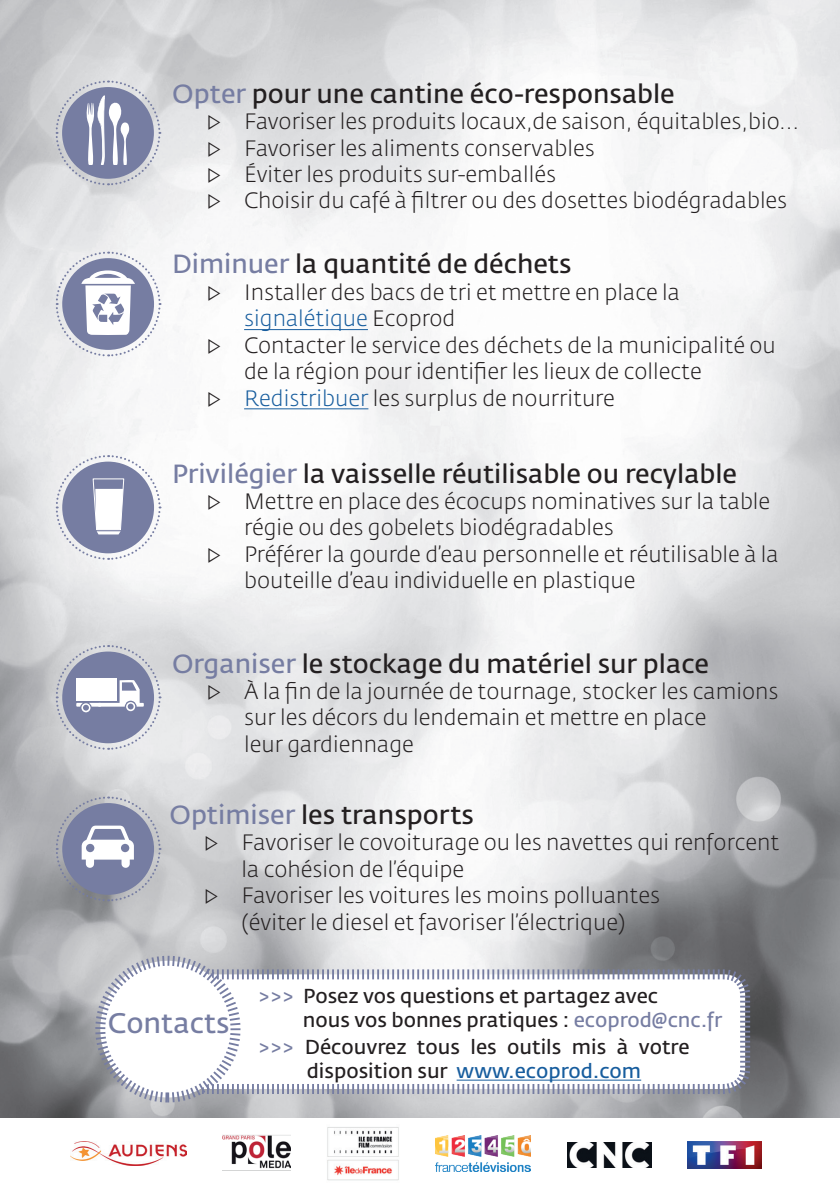
<style>
.page{position:relative;width:840px;height:1191px;background:#fff}
.page>*{position:absolute;margin:0;border:0;box-sizing:border-box;transform-origin:0 0}
.t1{font:28px "Fedra Sans Std";color:#767da2}
.t2{font:26px "Fedra Sans Std";color:#231f20}
.t3{font:300 22px/26.4px "Fedra Sans Std";color:#231f20}
.t4{font:300 22px "Fedra Sans Std";color:#175d9e}
.t5{font:20px/24px "Fedra Sans Std";color:#231f20;text-align:center}
.s1{color:#767da2}
.s2{color:#231f20}
.s3{color:#175d9e}
</style>
<div class="page">
<img style="left:0;top:0;width:839px;height:1118px">
<hr style="left:244px;top:329px;width:124px;height:1px;background:#175d9e">
<hr style="left:244px;top:408px;width:124px;height:1px;background:#175d9e">
<svg style="left:242px;top:967px;width:509px;height:129px"></svg>
<svg style="left:93px;top:954px;width:149px;height:150px"></svg>
<hr style="left:456px;top:1079px;width:184px;height:1px;background:#175d9e">
<svg style="left:54px;top:79px;width:107px;height:107px;background:#aaaec1"></svg>
<svg style="left:55px;top:251px;width:106px;height:106px"></svg>
<svg style="left:55px;top:644px;width:106px;height:107px;background:#afb2c5"></svg>
<svg style="left:55px;top:795px;width:106px;height:107px;background:#9da1b4"></svg>
<svg style="left:55px;top:454px;width:106px;height:107px"></svg>
<img style="left:435px;top:1135px;width:95px;height:36px">
<img style="left:687px;top:1141px;width:73px;height:27px">
<img style="left:71px;top:1141px;width:115px;height:24px">
<img style="left:567px;top:1142px;width:84px;height:25px">
<img style="left:327px;top:1127px;width:72px;height:54px">
<img style="left:223px;top:1135px;width:67px;height:36px">
<p class="t2" style="left:172px;top:77px;width:504px"><span class="s1">Opter</span> pour une cantine éco-responsable</p>
<p class="t3" style="left:206px;top:108px;width:594px">▷ Favoriser les produits locaux,de saison, équitables,bio... ▷ Favoriser les aliments conservables<br>▷ Éviter les produits sur-emballés<br>▷ Choisir du café à filtrer ou des dosettes biodégradables</p>
<p class="t2" style="left:172px;top:248px;width:401px"><span class="s1">Diminuer</span> la quantité de déchets</p>
<p class="t3" style="left:206px;top:279px;width:475px">▷ Installer des bacs de tri et mettre en place la</p>
<p class="t4" style="left:244px;top:305px;width:213px">signalétique <span class="s2">Ecoprod</span></p>
<p class="t3" style="left:206px;top:332px;width:570px">▷ Contacter le service des déchets de la municipalité ou</p>
<p class="t3" style="left:244px;top:358px;width:459px">de la région pour identifier les lieux de collecte</p>
<p class="t3" style="left:206px;top:384px;width:410px">▷ <span class="s3">Redistribuer</span> les surplus de nourriture</p>
<p class="t2" style="left:172px;top:457px;width:566px"><span class="s1">Privilégier</span> la vaisselle réutilisable ou recylable</p>
<p class="t3" style="left:206px;top:488px;width:565px">▷ Mettre en place des écocups nominatives sur la table</p>
<p class="t3" style="left:244px;top:514px;width:371px">régie ou des gobelets biodégradables</p>
<p class="t3" style="left:206px;top:541px;width:574px">▷ Préférer la gourde d’eau personnelle et réutilisable à la</p>
<p class="t3" style="left:244px;top:567px;width:393px">bouteille d’eau individuelle en plastique</p>
<p class="t2" style="left:172px;top:647px;width:538px"><span class="s1">Organiser</span> le stockage du matériel sur place</p>
<p class="t3" style="left:244px;top:678px;width:535px;text-indent:-38px">▷ À la fin de la journée de tournage, stocker les camions sur les décors du lendemain et mettre en place<br>leur gardiennage</p>
<p class="t2" style="left:169px;top:798px;width:306px"><span class="s1">Optimiser</span> les transports</p>
<p class="t3" style="left:203px;top:829px;width:577px">▷ Favoriser le covoiturage ou les navettes qui renforcent</p>
<p class="t3" style="left:241px;top:856px;width:224px">la cohésion de l’équipe</p>
<p class="t3" style="left:203px;top:882px;width:458px">▷ Favoriser les voitures les moins polluantes</p>
<p class="t3" style="left:241px;top:908px;width:385px">(éviter le diesel et favoriser l’électrique)</p>
<p class="t1" style="left:108px;top:1006px;width:123px">Contacts</p>
<p class="t5" style="left:302px;top:984px;width:421px;text-align:left;text-indent:-44px"><span class="s1">&gt;&gt;&gt;</span> Posez vos questions et partagez avec<br>nous vos bonnes pratiques : <span class="s1">ecoprod@cnc.fr</span></p>
<p class="t5" style="left:258px;top:1035px;width:432px"><span class="s1">&gt;&gt;&gt;</span> Découvrez tous les outils mis à votre disposition sur <span class="s3">www.ecoprod.com</span></p>
</div>
